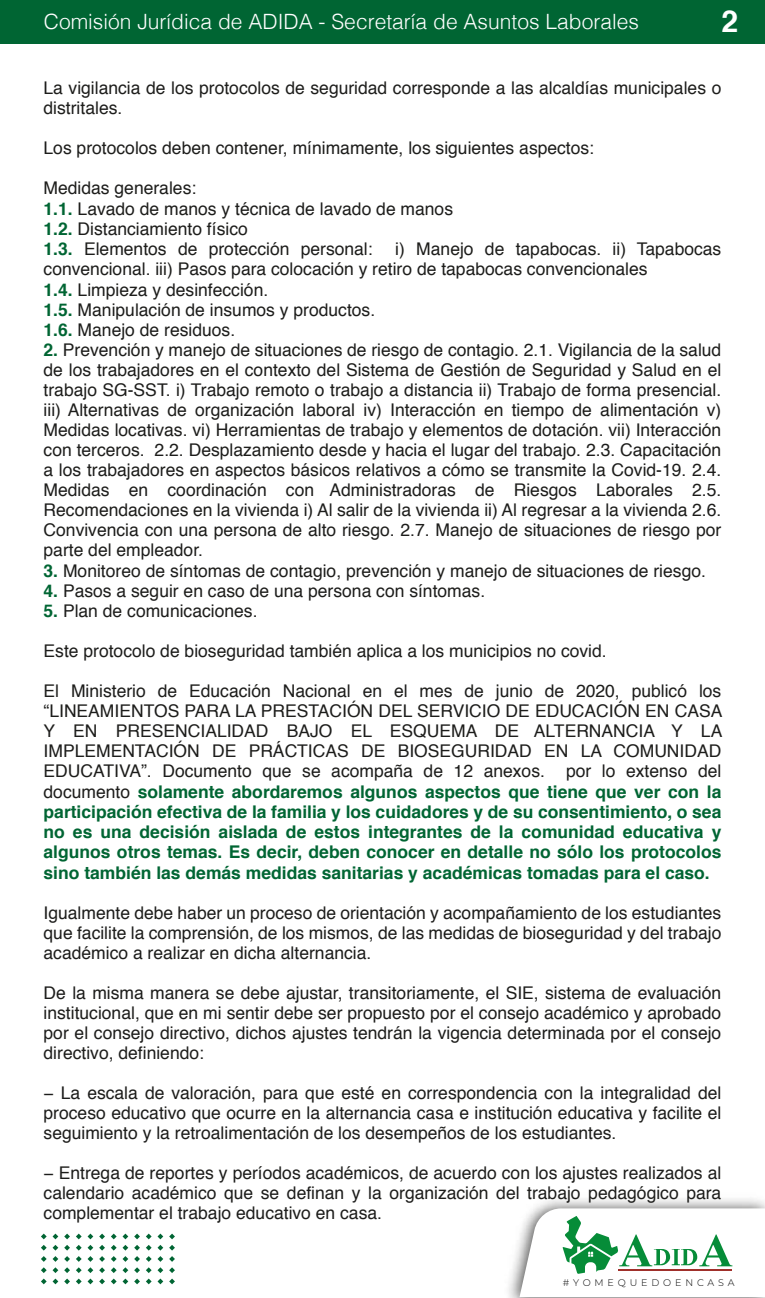
<style>
.page{position:relative;width:765px;height:1298px;background:#fff}
.page>*{position:absolute;margin:0;border:0;box-sizing:border-box;transform-origin:0 0}
.t1{font:700 30.12px "Helvetica";color:#fff}
.t2{font:300 21px "Helvetica";color:#fff}
.t3{font:17.5px/20px "Helvetica";color:#1d1d1b;text-align:justify}
.t4{font:700 17.5px/20.1px "Helvetica";color:#006533;text-align:justify}
.t5{font:300 9.62px "Montserrat";letter-spacing:.4em;color:#010101}
.s1{font-weight:700;color:#006533}
.s2{font-weight:400;color:#1d1d1b}
</style>
<div class="page">
<img style="left:508px;top:1199px;width:257px;height:98px">
<svg style="left:520px;top:1208px;width:245px;height:88px"></svg>
<svg style="left:123px;top:1267px;width:5px;height:5px"></svg>
<svg style="left:134px;top:1267px;width:6px;height:5px"></svg>
<svg style="left:111px;top:1267px;width:6px;height:5px"></svg>
<svg style="left:146px;top:1267px;width:6px;height:5px"></svg>
<svg style="left:88px;top:1267px;width:5px;height:5px"></svg>
<svg style="left:99px;top:1267px;width:6px;height:5px"></svg>
<svg style="left:158px;top:1267px;width:5px;height:5px"></svg>
<svg style="left:76px;top:1267px;width:6px;height:5px"></svg>
<svg style="left:169px;top:1267px;width:6px;height:5px"></svg>
<svg style="left:134px;top:1278px;width:6px;height:6px"></svg>
<svg style="left:88px;top:1278px;width:5px;height:6px"></svg>
<svg style="left:99px;top:1278px;width:6px;height:6px"></svg>
<svg style="left:111px;top:1278px;width:6px;height:6px"></svg>
<svg style="left:123px;top:1278px;width:5px;height:6px"></svg>
<svg style="left:76px;top:1278px;width:6px;height:6px"></svg>
<svg style="left:41px;top:1278px;width:6px;height:6px"></svg>
<svg style="left:64px;top:1278px;width:6px;height:6px"></svg>
<svg style="left:146px;top:1278px;width:6px;height:6px"></svg>
<svg style="left:169px;top:1278px;width:6px;height:6px"></svg>
<svg style="left:41px;top:1267px;width:6px;height:5px"></svg>
<svg style="left:53px;top:1267px;width:5px;height:5px"></svg>
<svg style="left:158px;top:1278px;width:5px;height:6px"></svg>
<svg style="left:64px;top:1267px;width:6px;height:5px"></svg>
<svg style="left:53px;top:1278px;width:5px;height:6px"></svg>
<svg style="left:99px;top:1233px;width:6px;height:28px"></svg>
<svg style="left:169px;top:1233px;width:6px;height:28px"></svg>
<svg style="left:158px;top:1233px;width:5px;height:28px"></svg>
<svg style="left:41px;top:1233px;width:6px;height:28px"></svg>
<svg style="left:53px;top:1233px;width:5px;height:28px"></svg>
<svg style="left:146px;top:1233px;width:6px;height:28px"></svg>
<svg style="left:64px;top:1233px;width:6px;height:28px"></svg>
<svg style="left:134px;top:1233px;width:6px;height:28px"></svg>
<svg style="left:123px;top:1233px;width:5px;height:28px"></svg>
<svg style="left:111px;top:1233px;width:6px;height:28px"></svg>
<svg style="left:76px;top:1233px;width:6px;height:28px"></svg>
<svg style="left:88px;top:1233px;width:5px;height:28px"></svg>
<div style="left:0;top:0;width:765px;height:43px;background:#006533"></div>
<p class="t2" style="left:44px;top:4px;width:597px">Comisión Jurídica de ADIDA - Secretaría de Asuntos Laborales</p>
<h1 class="t1" style="left:721px;top:-3px;width:18px">2</h1>
<p class="t3" style="left:44px;top:79px;width:679px">La vigilancia de los protocolos de seguridad corresponde a las alcaldías municipales o distritales.</p>
<p class="t3" style="left:44px;top:139px;width:552px">Los protocolos deben contener, mínimamente, los siguientes aspectos:</p>
<p class="t3" style="left:44px;top:179px;width:411px;text-align:left">Medidas generales:<br><span class="s1">1.1.</span> Lavado de manos y técnica de lavado de manos <span class="s1">1.2.</span> Distanciamiento físico<br><span class="s1">1.3.</span> Elementos de protección personal:</p>
<p class="t3" style="left:44px;top:239px;width:679px;text-align:left;text-indent:352px">i) Manejo de tapabocas. ii) Tapabocas convencional. iii) Pasos para colocación y retiro de tapabocas convencionales<br><span class="s1">1.4.</span> Limpieza y desinfección.<br><span class="s1">1.5.</span> Manipulación de insumos y productos.<br><span class="s1">1.6.</span> Manejo de residuos.</p>
<p class="t3" style="left:44px;top:340px;width:679px"><span class="s1">2.</span> Prevención y manejo de situaciones de riesgo de contagio. 2.1. Vigilancia de la salud de los trabajadores en el contexto del Sistema de Gestión de Seguridad y Salud en el trabajo SG-SST. i) Trabajo remoto o trabajo a distancia ii) Trabajo de forma presencial. iii) Alternativas de organización laboral iv) Interacción en tiempo de alimentación v)<br>Medidas locativas. vi) Herramientas de trabajo y elementos de dotación. vii) Interacción con terceros. 2.2. Desplazamiento desde y hacia el lugar del trabajo. 2.3. Capacitación a los trabajadores en aspectos básicos relativos a cómo se transmite la Covid-19. 2.4.<br>Medidas en coordinación con Administradoras de Riesgos Laborales 2.5.<br>Recomendaciones en la vivienda i) Al salir de la vivienda ii) Al regresar a la vivienda 2.6.<br>Convivencia con una persona de alto riesgo. 2.7. Manejo de situaciones de riesgo por parte del empleador.</p>
<p class="t3" style="left:44px;top:561px;width:664px"><span class="s1">3.</span> Monitoreo de síntomas de contagio, prevención y manejo de situaciones de riesgo.</p>
<p class="t3" style="left:44px;top:581px;width:443px"><span class="s1">4.</span> Pasos a seguir en caso de una persona con síntomas.</p>
<p class="t3" style="left:44px;top:601px;width:215px"><span class="s1">5.</span> Plan de comunicaciones.</p>
<p class="t3" style="left:44px;top:641px;width:565px">Este protocolo de bioseguridad también aplica a los municipios no covid.</p>
<p class="t4" style="left:44px;top:681px;width:680px"><span class="s2">El Ministerio de Educación Nacional en el mes de junio de 2020, publicó los “LINEAMIENTOS PARA LA PRESTACIÓN DEL SERVICIO DE EDUCACIÓN EN CASA Y EN PRESENCIALIDAD BAJO EL ESQUEMA DE ALTERNANCIA Y LA IMPLEMENTACIÓN DE PRÁCTICAS DE BIOSEGURIDAD EN LA COMUNIDAD EDUCATIVA”. Documento que se acompaña de 12 anexos. por lo extenso del documento</span> solamente abordaremos algunos aspectos que tiene que ver con la participación efectiva de la familia y los cuidadores y de su consentimiento, o sea no es una decisión aislada de estos integrantes de la comunidad educativa y algunos otros temas. Es decir, deben conocer en detalle no sólo los protocolos sino también las demás medidas sanitarias y académicas tomadas para el caso.</p>
<p class="t3" style="left:44px;top:903px;width:679px">Igualmente debe haber un proceso de orientación y acompañamiento de los estudiantes que facilite la comprensión, de los mismos, de las medidas de bioseguridad y del trabajo académico a realizar en dicha alternancia.</p>
<p class="t3" style="left:44px;top:983px;width:679px">De la misma manera se debe ajustar, transitoriamente, el SIE, sistema de evaluación institucional, que en mi sentir debe ser propuesto por el consejo académico y aprobado por el consejo directivo, dichos ajustes tendrán la vigencia determinada por el consejo directivo, definiendo:</p>
<p class="t3" style="left:44px;top:1083px;width:679px">− La escala de valoración, para que esté en correspondencia con la integralidad del proceso educativo que ocurre en la alternancia casa e institución educativa y facilite el seguimiento y la retroalimentación de los desempeños de los estudiantes.</p>
<p class="t3" style="left:44px;top:1163px;width:679px">− Entrega de reportes y períodos académicos, de acuerdo con los ajustes realizados al calendario académico que se definan y la organización del trabajo pedagógico para complementar el trabajo educativo en casa.</p>
<p class="t5" style="left:563px;top:1275px;width:174px">#YOMEQUEDOENCASA</p>
</div>
